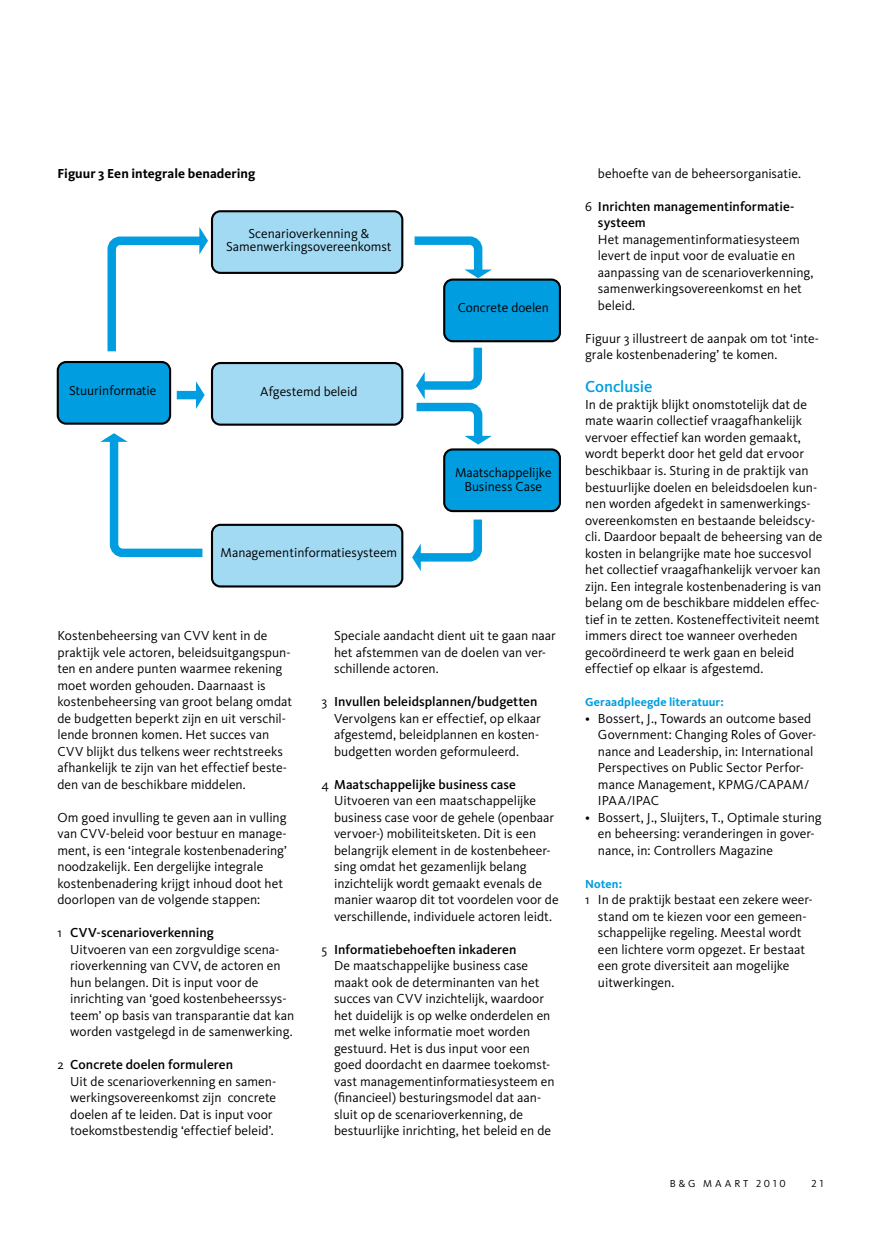
<style>
.page{position:relative;width:881px;height:1251px;background:#fff}
.page>*{position:absolute;margin:0;border:0;box-sizing:border-box;transform-origin:0 0}
.t1{font:500 16.5px "Kievit";letter-spacing:-.01em;color:#009ee0}
.t2{font:13.5px/16.5px "Kievit";color:#000}
.t3{font:500 13.5px/16.5px "Kievit";color:#000}
.t4{font:700 13.5px "Kievit";color:#000}
.t5{font:13.35px/13.4px "Kievit";color:#000;text-align:center}
.t6{font:700 12px "Kievit";letter-spacing:.005em;color:#009ee0}
.t7{font:10.5px "Kievit";letter-spacing:.28em;color:#000}
.t8{font:10.5px "Kievit Regular SC";color:#000}
.s1{font-weight:500}
.s2{font-weight:400}
.s3{font-family:"Kievit Regular SC"}
</style>
<div class="page">
<div style="left:212px;top:211px;width:190px;height:62px;background:#a2daf4;border-radius:8px"></div>
<div style="left:211px;top:210px;width:192px;height:64px;border:2px solid #000;border-radius:8px"></div>
<div style="left:212px;top:363px;width:190px;height:61px;background:#a2daf4;border-radius:8px"></div>
<div style="left:211px;top:362px;width:192px;height:63px;border:2px solid #000;border-radius:8px"></div>
<div style="left:444px;top:279px;width:115px;height:62px;background:#009ee0;border-radius:8px"></div>
<div style="left:443px;top:278px;width:117px;height:64px;border:2px solid #000;border-radius:8px"></div>
<div style="left:444px;top:449px;width:115px;height:62px;background:#009ee0;border-radius:8px"></div>
<div style="left:443px;top:448px;width:117px;height:64px;border:2px solid #000;border-radius:8px"></div>
<div style="left:58px;top:362px;width:112px;height:61px;background:#009ee0;border-radius:8px"></div>
<div style="left:57px;top:361px;width:114px;height:63px;border:2px solid #000;border-radius:8px"></div>
<div style="left:212px;top:524px;width:190px;height:62px;background:#a2daf4;border-radius:8px"></div>
<div style="left:211px;top:523px;width:192px;height:64px;border:2px solid #000;border-radius:8px"></div>
<svg style="left:107px;top:227px;width:101px;height:125px"></svg>
<svg style="left:100px;top:433px;width:111px;height:128px"></svg>
<svg style="left:414px;top:236px;width:77px;height:44px"></svg>
<svg style="left:416px;top:339px;width:75px;height:106px"></svg>
<div style="left:177px;top:391px;width:21px;height:8px;background:#009ee0"></div>
<svg style="left:196px;top:381px;width:8px;height:27px"></svg>
<svg style="left:412px;top:511px;width:74px;height:60px"></svg>
<p class="t4" style="left:57px;top:165px;width:199px">Figuur 3 Een integrale benadering</p>
<p class="t5" style="left:69px;top:383px;width:89px">Stuurinformatie</p>
<p class="t5" style="left:226px;top:226px;width:167px">Scenarioverkenning &amp;<br>Samenwerkingsovereenkomst</p>
<p class="t5" style="left:260px;top:384px;width:99px">Afgestemd beleid</p>
<p class="t5" style="left:220px;top:546px;width:178px">Managementinformatiesysteem</p>
<p class="t5" style="left:457px;top:301px;width:93px">Concrete doelen</p>
<p class="t5" style="left:455px;top:466px;width:98px">Maatschappelijke<br>Business Case</p>
<p class="t2" style="left:57px;top:627px;width:236px">Kostenbeheersing van CVV kent in de praktijk vele actoren, beleidsuitgangspun&shy;ten en andere punten waarmee rekening moet worden gehouden. Daarnaast is kostenbeheersing van groot belang omdat de budgetten beperkt zijn en uit verschil&shy;lende bronnen komen. Het succes van CVV blijkt dus telkens weer rechtstreeks afhankelijk te zijn van het effectief beste&shy;den van de beschikbare middelen.</p>
<p class="t2" style="left:57px;top:808px;width:231px">Om goed invulling te geven aan in vulling van CVV-beleid voor bestuur en manage&shy;ment, is een ‘integrale kostenbenadering’ noodzakelijk. Een dergelijke integrale kostenbenadering krijgt inhoud doot het doorlopen van de volgende stappen:</p>
<p class="t2" style="left:70px;top:924px;width:225px;text-indent:-13px">1 <span class="s1">CVV-scenarioverkenning<br></span>Uitvoeren van een zorgvuldige scena&shy;rioverkenning van CVV, de actoren en hun belangen. Dit is input voor de inrichting van ‘goed kostenbeheerssys&shy;teem’ op basis van transparantie dat kan worden vastgelegd in de samenwerking.</p>
<p class="t2" style="left:70px;top:1056px;width:207px;text-indent:-13px">2 <span class="s1">Concrete doelen formuleren<br></span>Uit de scenarioverkenning en samen&shy;werkingsovereenkomst zijn concrete doelen af te leiden. Dat is input voor toekomstbestendig ‘effectief beleid’.</p>
<p class="t2" style="left:334px;top:627px;width:223px">Speciale aandacht dient uit te gaan naar het afstemmen van de doelen van ver&shy;schillende actoren.</p>
<p class="t2" style="left:334px;top:693px;width:208px;text-indent:-13px">3 <span class="s1">Invullen beleidsplannen/budgetten </span>Vervolgens kan er effectief, op elkaar afgestemd, beleidplannen en kosten&shy;budgetten worden geformuleerd.</p>
<p class="t2" style="left:334px;top:775px;width:226px;text-indent:-13px">4 <span class="s1">Maatschappelijke business case </span>Uitvoeren van een maatschappelijke business case voor de gehele (openbaar vervoer-) mobiliteitsketen. Dit is een belangrijk element in de kostenbeheer&shy;sing omdat het gezamenlijk belang inzichtelijk wordt gemaakt evenals de manier waarop dit tot voordelen voor de verschillende, individuele actoren leidt.</p>
<p class="t2" style="left:334px;top:940px;width:222px;text-indent:-13px">5 <span class="s1">Informatiebehoeften inkaderen<br></span>De maatschappelijke business case maakt ook de determinanten van het succes van CVV inzichtelijk, waardoor het duidelijk is op welke onderdelen en met welke informatie moet worden gestuurd. Het is dus input voor een goed doordacht en daarmee toekomst&shy;vast managementinformatiesysteem en (financieel) besturingsmodel dat aan&shy;sluit op de scenarioverkenning, de bestuurlijke inrichting, het beleid en de</p>
<p class="t2" style="left:597px;top:165px;width:205px">behoefte van de beheersorganisatie.</p>
<p class="t3" style="left:597px;top:198px;width:196px;text-indent:-13px"><span class="s2">6</span> Inrichten managementinformatie&shy;systeem</p>
<p class="t2" style="left:597px;top:231px;width:217px">Het managementinformatiesysteem levert de input voor de evaluatie en aanpassing van de scenarioverkenning, samenwerkingsovereenkomst en het beleid.</p>
<p class="t2" style="left:585px;top:330px;width:235px">Figuur 3 illustreert de aanpak om tot ‘inte&shy;grale kostenbenadering’ te komen.</p>
<p class="t1" style="left:585px;top:377px;width:69px">Conclusie</p>
<p class="t2" style="left:585px;top:396px;width:239px">In de praktijk blijkt onomstotelijk dat de mate waarin collectief vraagafhankelijk vervoer effectief kan worden gemaakt, wordt beperkt door het geld dat ervoor beschikbaar is. Sturing in de praktijk van bestuurlijke doelen en beleidsdoelen kun&shy;nen worden afgedekt in samenwerkings&shy;overeenkomsten en bestaande beleidscy&shy;cli. Daardoor bepaalt de beheersing van de kosten in belangrijke mate hoe succesvol het collectief vraagafhankelijk vervoer kan zijn. Een integrale kostenbenadering is van belang om de beschikbare middelen effec&shy;tief in te zetten. Kosteneffectiviteit neemt immers direct toe wanneer overheden gecoördineerd te werk gaan en beleid effectief op elkaar is afgestemd.</p>
<p class="t6" style="left:585px;top:694px;width:140px">Geraadpleegde literatuur:</p>
<p class="t2" style="left:597px;top:709px;width:220px;text-indent:-13px">• Bossert, J., Towards an outcome based Government: Changing Roles of Gover&shy;nance and Leadership, in: International Perspectives on Public Sector Perfor&shy;mance Management, KPMG/CAPAM/ IPAA/IPAC</p>
<p class="t2" style="left:597px;top:808px;width:225px;text-indent:-13px">• Bossert, J., Sluijters, T., Optimale sturing en beheersing: veranderingen in gover&shy;nance, in: Controllers Magazine</p>
<p class="t6" style="left:585px;top:876px;width:38px">Noten:</p>
<p class="t2" style="left:597px;top:891px;width:216px;text-indent:-13px">1 In de praktijk bestaat een zekere weer&shy;stand om te kiezen voor een gemeen&shy;schappelijke regeling. Meestal wordt een lichtere vorm opgezet. Er bestaat een grote diversiteit aan mogelijke uitwerkingen.</p>
<p class="t7" style="left:669px;top:1176px;width:117px">B&amp;G MAART <span class="s3">2010</span></p>
<p class="t8" style="left:811px;top:1176px;width:14px">2 1</p>
</div>
